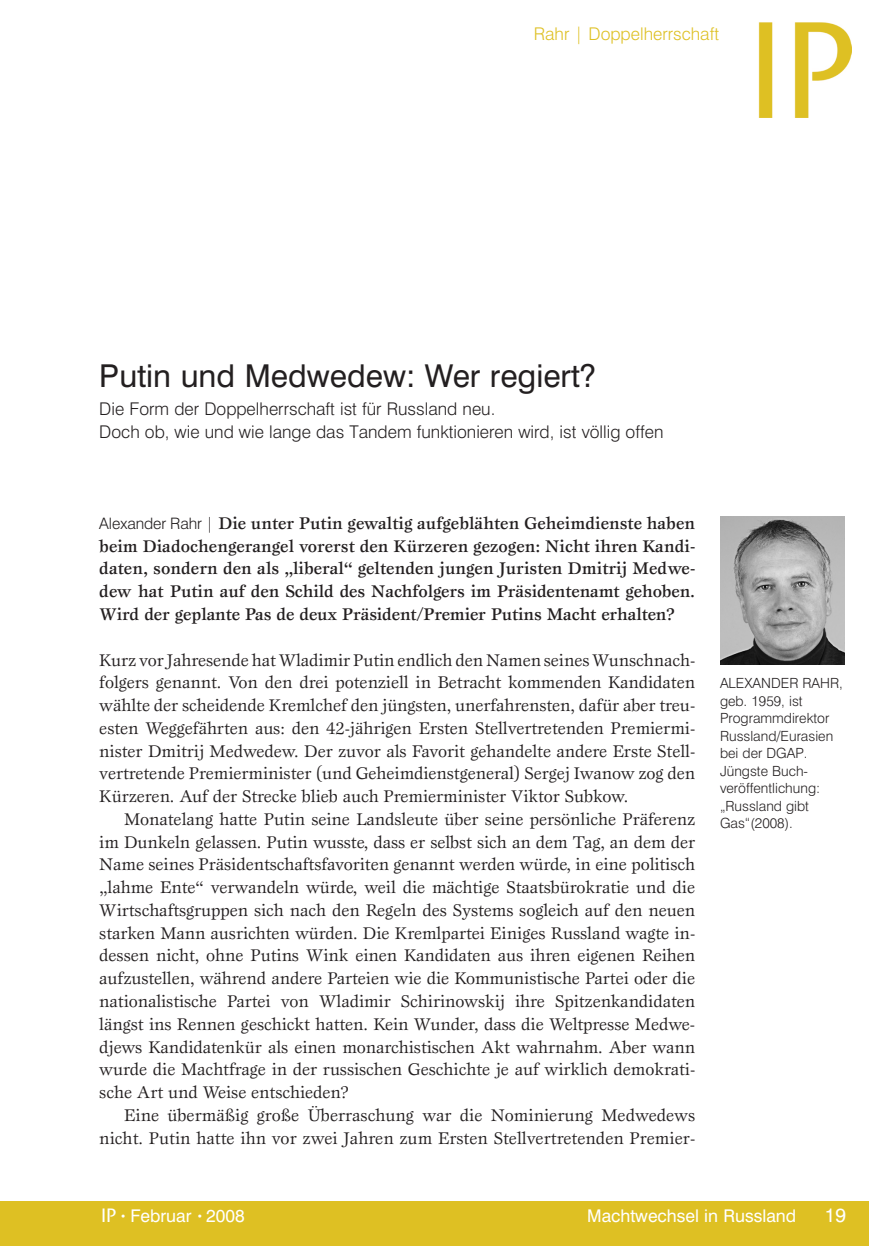
<style>
.page{position:relative;width:869px;height:1246px;background:#fff}
.page>*{position:absolute;margin:0;border:0;box-sizing:border-box;transform-origin:0 0}
.t1{font:31.5px "Swiss 721 BT";color:#231f20}
.t2{font:19.25px "Swiss 721 BT";color:#fff}
.t3{font:17.5px/22.8px "Esprit";letter-spacing:-.005em;color:#231f20;text-align:justify}
.t4{font:500 17.5px/22.8px "Esprit";letter-spacing:-.01em;color:#231f20;text-align:justify}
.t5{font:300 17.5px/22.8px "Swiss 721 BT";color:#231f20}
.t6{font:17.5px "Swiss 721 BT";color:#fff}
.t7{font:300 17.5px "Swiss 721 BT";color:#dec023}
.t8{font:300 14px/17.5px "Swiss 721 BT";color:#231f20}
.s1{font-family:"Swiss 721 BT";font-weight:300;font-size:15.75px}
.s2{font-family:"ITC Stone Sans";font-weight:500;font-size:19.25px}
.s3{font-size:10.5px}
</style>
<div class="page">
<div style="left:0;top:1200px;width:868px;height:45px;background:#dec023"></div>
<img style="left:758px;top:22px;width:93px;height:95px">
<img style="left:720px;top:516px;width:123px;height:148px">
<p class="t7" style="left:533px;top:23px;width:187px">Rahr | Doppelherrschaft</p>
<h1 class="t1" style="left:99px;top:357px;width:498px">Putin und Medwedew: Wer regiert?</h1>
<p class="t5" style="left:99px;top:397px;width:565px">Die Form der Doppelherrschaft ist für Russland neu.<br>Doch ob, wie und wie lange das Tandem funktionieren wird, ist völlig offen</p>
<p class="t4" style="left:99px;top:511px;width:597px"><span class="s1">Alexander Rahr |</span> Die unter Putin gewaltig aufgeblähten Geheimdienste haben beim Diadochengerangel vorerst den Kürzeren gezogen: Nicht ihren Kandi&shy;daten, sondern den als „liberal“ geltenden jungen Juristen Dmitrij Medwe&shy;dew hat Putin auf den Schild des Nachfolgers im Präsidentenamt gehoben.<br>Wird der geplante Pas de deux Präsident/Premier Putins Macht erhalten?</p>
<p class="t3" style="left:99px;top:648px;width:597px">Kurz vor Jahresende hat Wladimir Putin endlich den Namen seines Wunschnach&shy;folgers genannt. Von den drei potenziell in Betracht kommenden Kandidaten wählte der scheidende Kremlchef den jüngsten, unerfahrensten, dafür aber treu&shy;esten Weggefährten aus: den 42-jährigen Ersten Stellvertretenden Premiermi&shy;nister Dmitrij Medwedew. Der zuvor als Favorit gehandelte andere Erste Stell&shy;vertretende Premierminister (und Geheimdienstgeneral) Sergej Iwanow zog den Kürzeren. Auf der Strecke blieb auch Premierminister Viktor Subkow.</p>
<p class="t3" style="left:99px;top:807px;width:597px;text-indent:25px">Monatelang hatte Putin seine Landsleute über seine persönliche Präferenz im Dunkeln gelassen. Putin wusste, dass er selbst sich an dem Tag, an dem der Name seines Präsidentschaftsfavoriten genannt werden würde, in eine politisch „lahme Ente“ verwandeln würde, weil die mächtige Staatsbürokratie und die Wirtschaftsgruppen sich nach den Regeln des Systems sogleich auf den neuen starken Mann ausrichten würden. Die Kremlpartei Einiges Russland wagte in&shy;dessen nicht, ohne Putins Wink einen Kandidaten aus ihren eigenen Reihen aufzustellen, während andere Parteien wie die Kommunistische Partei oder die nationalistische Partei von Wladimir Schirinowskij ihre Spitzenkandidaten längst ins Rennen geschickt hatten. Kein Wunder, dass die Weltpresse Medwe&shy;djews Kandidatenkür als einen monarchistischen Akt wahrnahm. Aber wann wurde die Machtfrage in der russischen Geschichte je auf wirklich demokrati&shy;sche Art und Weise entschieden?</p>
<p class="t3" style="left:99px;top:1103px;width:597px;text-align:right">Eine übermäßig große Überraschung war die Nominierung Medwedews nicht. Putin hatte ihn vor zwei Jahren zum Ersten Stellvertretenden Premier-</p>
<p class="t8" style="left:719px;top:674px;width:124px">ALEXANDER RAHR, geb. 1959, ist<br>Programmdirektor<br>Russland/Eurasien bei der DGAP.<br>Jüngste Buch&shy;veröffentlichung: „Russland gibt<br>Gas“(2008).</p>
<p class="t6" style="left:101px;top:1204px;width:145px"><span class="s2">IP</span> <span class="s3">•</span> Februar <span class="s3">•</span> 2008</p>
<p class="t6" style="left:587px;top:1204px;width:210px">Machtwechsel in Russland</p>
<p class="t2" style="left:824px;top:1202px;width:23px">19</p>
</div>
